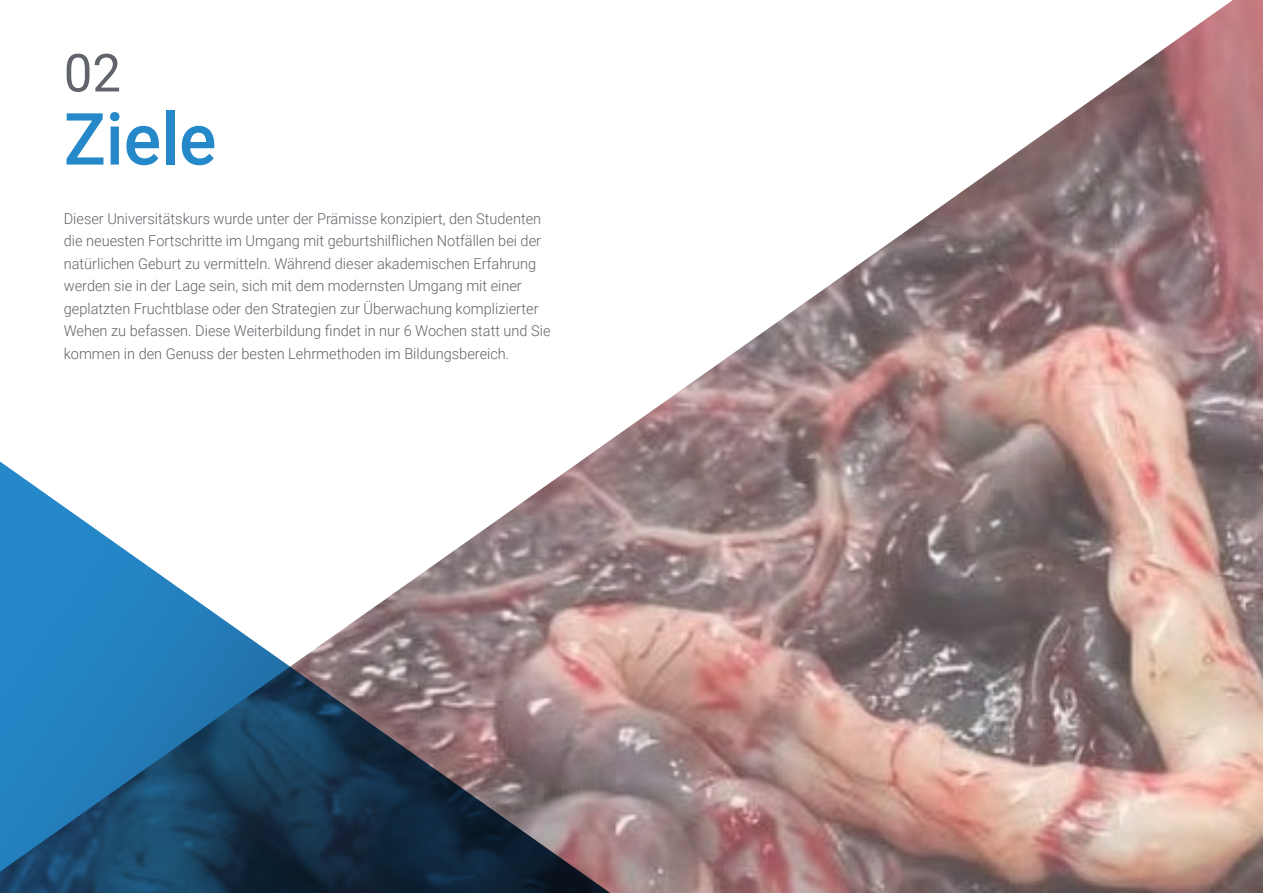
<style>
.page{position:relative;width:1263px;height:893px;background:#fff}
.page>*{position:absolute;margin:0;border:0;box-sizing:border-box;transform-origin:0 0}
.t1{font:500 72px "Roboto";color:#2488c9}
.t2{font:52.5px "Roboto";color:#61646a}
.t3{font:300 15px/22.5px "Roboto";color:#61646a}
</style>
<div class="page">
<img style="left:602px;top:0;width:661px;height:893px">
<svg style="left:0;top:446px;width:640px;height:447px"></svg>
<h2 class="t2" style="left:64px;top:36px;width:59px">02</h2>
<h1 class="t1" style="left:64px;top:89px;width:154px">Ziele</h1>
<p class="t3" style="left:64px;top:207px;width:488px">Dieser Universitätskurs wurde unter der Prämisse konzipiert, den Studenten die neuesten Fortschritte im Umgang mit geburtshilflichen Notfällen bei der natürlichen Geburt zu vermitteln. Während dieser akademischen Erfahrung werden sie in der Lage sein, sich mit dem modernsten Umgang mit einer geplatzten Fruchtblase oder den Strategien zur Überwachung komplizierter Wehen zu befassen. Diese Weiterbildung findet in nur 6 Wochen statt und Sie kommen in den Genuss der besten Lehrmethoden im Bildungsbereich.</p>
</div>
